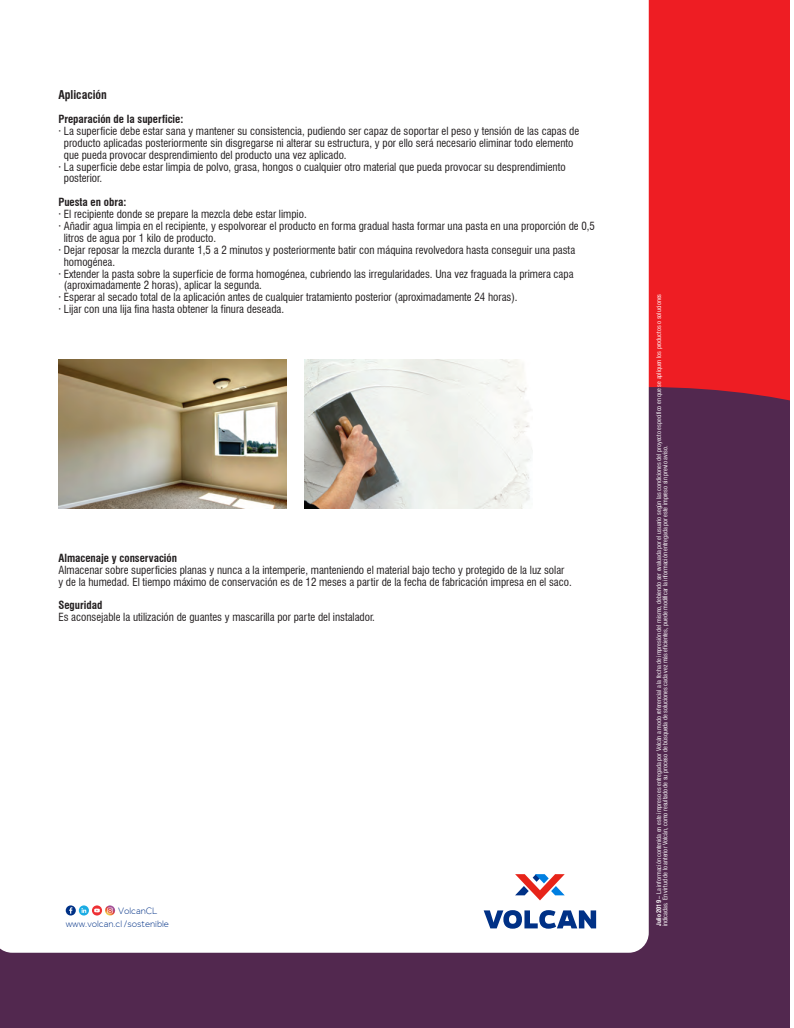
<style>
.page{position:relative;width:794px;height:1028px;background:#fff}
.page>*{position:absolute;margin:0;border:0;box-sizing:border-box;transform-origin:0 0}
.t1{font:700 condensed 11.88px "Swiss 721 BT";color:#231f20}
.t2{font:condensed 11px/11.9px "Swiss 721 BT";color:#231f20}
.t3{font:700 condensed 11px "Swiss 721 BT";color:#231f20}
.t4{font:300 9.62px "Effra";color:#003186}
.t5{font:condensed 6.25px "Swiss 721 BT";color:#fff}
.s1{font-weight:700}
</style>
<div class="page">
<div style="left:0;top:0;width:789px;height:1028px;background:#ee1d23"></div>
<div style="left:0;top:387px;width:789px;height:641px;background:#52284f"></div>
<div style="left:0;top:0;width:649px;height:952px;background:#fff"></div>
<img style="left:58px;top:359px;width:228px;height:150px">
<img style="left:304px;top:359px;width:228px;height:150px">
<svg style="left:515px;top:874px;width:50px;height:26px"></svg>
<svg style="left:483px;top:910px;width:113px;height:18px;background:#6b88b9"></svg>
<svg style="left:66px;top:905px;width:10px;height:10px"></svg>
<svg style="left:69px;top:907px;width:3px;height:6px"></svg>
<svg style="left:79px;top:905px;width:10px;height:10px"></svg>
<svg style="left:81px;top:908px;width:5px;height:5px"></svg>
<svg style="left:92px;top:905px;width:10px;height:10px"></svg>
<svg style="left:94px;top:905px;width:22px;height:11px"></svg>
<p class="t1" style="left:58px;top:88px;width:50px">Aplicación</p>
<p class="t3" style="left:58px;top:112px;width:127px">Preparación de la superficie:</p>
<p class="t2" style="left:58px;top:125px;width:522px">· La superficie debe estar sana y mantener su consistencia, pudiendo ser capaz de soportar el peso y tensión de las capas de</p>
<p class="t2" style="left:64px;top:137px;width:511px">producto aplicadas posteriormente sin disgregarse ni alterar su estructura, y por ello será necesario eliminar todo elemento</p>
<p class="t2" style="left:64px;top:149px;width:284px">que pueda provocar desprendimiento del producto una vez aplicado.</p>
<p class="t2" style="left:58px;top:161px;width:509px">· La superficie debe estar limpia de polvo, grasa, hongos o cualquier otro material que pueda provocar su desprendimiento</p>
<p class="t2" style="left:64px;top:172px;width:40px">posterior.</p>
<p class="t3" style="left:58px;top:196px;width:69px">Puesta en obra:</p>
<p class="t2" style="left:58px;top:208px;width:250px">· El recipiente donde se prepare la mezcla debe estar limpio.</p>
<p class="t2" style="left:58px;top:220px;width:538px">· Añadir agua limpia en el recipiente, y espolvorear el producto en forma gradual hasta formar una pasta en una proporción de 0,5</p>
<p class="t2" style="left:64px;top:232px;width:154px">litros de agua por 1 kilo de producto.</p>
<p class="t2" style="left:58px;top:244px;width:518px">· Dejar reposar la mezcla durante 1,5 a 2 minutos y posteriormente batir con máquina revolvedora hasta conseguir una pasta</p>
<p class="t2" style="left:64px;top:256px;width:53px">homogénea.</p>
<p class="t2" style="left:58px;top:267px;width:516px">· Extender la pasta sobre la superficie de forma homogénea, cubriendo las irregularidades. Una vez fraguada la primera capa</p>
<p class="t2" style="left:64px;top:279px;width:200px">(aproximadamente 2 horas), aplicar la segunda.</p>
<p class="t2" style="left:58px;top:291px;width:461px">· Esperar al secado total de la aplicación antes de cualquier tratamiento posterior (aproximadamente 24 horas).</p>
<p class="t2" style="left:58px;top:303px;width:227px">· Lijar con una lija fina hasta obtener la finura deseada.</p>
<p class="t3" style="left:58px;top:551px;width:120px">Almacenaje y conservación</p>
<p class="t2" style="left:58px;top:564px;width:515px">Almacenar sobre superficies planas y nunca a la intemperie, manteniendo el material bajo techo y protegido de la luz solar y de la humedad. El tiempo máximo de conservación es de 12 meses a partir de la fecha de fabricación impresa en el saco.</p>
<p class="t3" style="left:58px;top:599px;width:45px">Seguridad</p>
<p class="t2" style="left:58px;top:611px;width:318px">Es aconsejable la utilización de guantes y mascarilla por parte del instalador.</p>
<p class="t4" style="left:118px;top:905px;width:41px">VolcanCL</p>
<p class="t4" style="left:66px;top:918px;width:105px">www.volcan.cl /sostenible</p>
<p class="t5" style="left:655px;top:926px;width:634px;rotate:-90deg"><span class="s1">Julio 2019</span> – La información contenida en este impreso es entregada por Volcán a modo referencial a la fecha de impresión del mismo, debiendo ser evaluada por el usuario según las condiciones del proyecto específico en que se apliquen los productos o soluciones</p>
<p class="t5" style="left:661px;top:926px;width:482px;rotate:-90deg">indicadas. En virtud de lo anterior Volcán, como resultado de su proceso de búsqueda de soluciones cada vez más eficientes, puede modificar la información entregada por este impreso sin previo aviso.</p>
</div>
